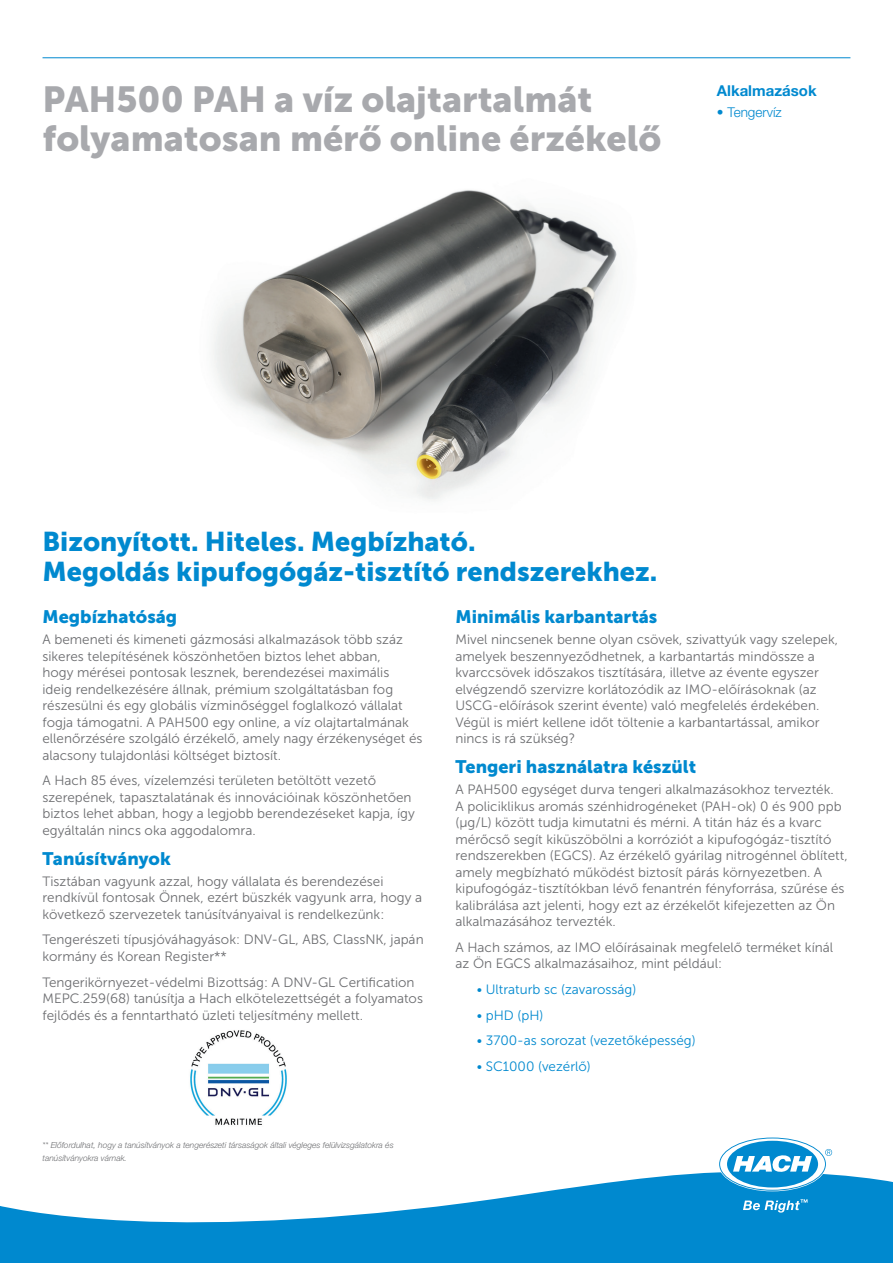
<style>
.page{position:relative;width:893px;height:1263px;background:#fff}
.page>*{position:absolute;margin:0;border:0;box-sizing:border-box;transform-origin:0 0}
.Head_1{font:36px/39px "Museo Sans 900";color:#a8a9ad}
.Head_2_USP{font:27px/30px "Museo Sans 900";color:#0089cf}
.Head_2{font:18px "Museo Sans 900";color:#0089cf}
.Head_3{font:700 15px "Helvetica Neue LTW1 G";color:#0089cf}
.Text_1_Gray{font:13.5px/16.5px "Museo Sans 300";color:#6c6d70}
.Text_1_Gray-2{font:13.5px "Museo Sans 300";color:#0089cf}
.Text_1_Color{font:300 13.5px "Helvetica Neue LTW1 G";color:#0089cf}
.Footnote{font:italic 300 8.4px/13.5px "Helvetica Neue LTW1 G";color:#6c6d70}
</style>
<div class="page">
<hr style="left:43px;top:57px;width:807px;height:1px;background:#0089cf">
<svg style="left:0;top:1172px;width:893px;height:91px;fill:#0089cf"></svg>
<svg style="left:720px;top:1138px;width:112px;height:52px"></svg>
<svg style="left:743px;top:1199px;width:64px;height:13px"></svg>
<img style="left:213px;top:190px;width:404px;height:311px">
<img style="left:190px;top:1030px;width:97px;height:95px">
<p class="Head_1" style="left:43px;top:80px;width:620px">PAH500 PAH a víz olajtartalmát folyamatosan mérő online érzékelő</p>
<p class="Head_3" style="left:717px;top:81px;width:101px">Alkalmazások</p>
<p class="Text_1_Color" style="left:717px;top:104px;width:66px">• Tengervíz</p>
<p class="Head_2_USP" style="left:43px;top:526px;width:616px">Bizonyított. Hiteles. Megbízható.<br>Megoldás kipufogógáz-tisztító rendszerekhez.</p>
<p class="Head_2" style="left:43px;top:607px;width:136px">Megbízhatóság</p>
<p class="Text_1_Gray" style="left:43px;top:631px;width:382px">A bemeneti és kimeneti gázmosási alkalmazások több száz sikeres telepítésének köszönhetően biztos lehet abban,<br>hogy mérései pontosak lesznek, berendezései maximális<br>ideig rendelkezésére állnak, prémium szolgáltatásban fog részesülni és egy globális vízminőséggel foglalkozó vállalat fogja támogatni. A PAH500 egy online, a víz olajtartalmának ellenőrzésére szolgáló érzékelő, amely nagy érzékenységet és alacsony tulajdonlási költséget biztosít.</p>
<p class="Text_1_Gray" style="left:43px;top:772px;width:374px">A Hach 85 éves, vízelemzési területen betöltött vezető szerepének, tapasztalatának és innovációinak köszönhetően biztos lehet abban, hogy a legjobb berendezéseket kapja, így egyáltalán nincs oka aggodalomra.</p>
<p class="Head_2" style="left:43px;top:848px;width:130px">Tanúsítványok</p>
<p class="Text_1_Gray" style="left:43px;top:873px;width:381px">Tisztában vagyunk azzal, hogy vállalata és berendezései rendkívül fontosak Önnek, ezért büszkék vagyunk arra, hogy a következő szervezetek tanúsítványaival is rendelkezünk:</p>
<p class="Text_1_Gray" style="left:43px;top:932px;width:383px">Tengerészeti típusjóváhagyások: DNV-GL, ABS, ClassNK, japán kormány és Korean Register**</p>
<p class="Text_1_Gray" style="left:43px;top:974px;width:382px">Tengerikörnyezet-védelmi Bizottság: A DNV-GL Certification<br>MEPC.259(68) tanúsítja a Hach elkötelezettségét a folyamatos fejlődés és a fenntartható üzleti teljesítmény mellett.</p>
<p class="Footnote" style="left:43px;top:1138px;width:353px">** Előfordulhat, hogy a tanúsítványok a tengerészeti társaságok általi végleges felülvizsgálatokra és tanúsítványokra várnak.</p>
<p class="Head_2" style="left:455px;top:607px;width:203px">Minimális karbantartás</p>
<p class="Text_1_Gray" style="left:455px;top:631px;width:384px">Mivel nincsenek benne olyan csövek, szivattyúk vagy szelepek, amelyek beszennyeződhetnek, a karbantartás mindössze a kvarccsövek időszakos tisztítására, illetve az évente egyszer elvégzendő szervizre korlátozódik az IMO-előírásoknak (az USCG-előírások szerint évente) való megfelelés érdekében.<br>Végül is miért kellene időt töltenie a karbantartással, amikor nincs is rá szükség?</p>
<p class="Head_2" style="left:455px;top:757px;width:242px">Tengeri használatra készült</p>
<p class="Text_1_Gray" style="left:455px;top:781px;width:394px">A PAH500 egységet durva tengeri alkalmazásokhoz tervezték.<br>A policiklikus aromás szénhidrogéneket (PAH-ok) 0 és 900 ppb (µg/L) között tudja kimutatni és mérni. A titán ház és a kvarc mérőcső segít kiküszöbölni a korróziót a kipufogógáz-tisztító rendszerekben (EGCS). Az érzékelő gyárilag nitrogénnel öblített, amely megbízható működést biztosít párás környezetben. A kipufogógáz-tisztítókban lévő fenantrén fényforrása, szűrése és kalibrálása azt jelenti, hogy ezt az érzékelőt kifejezetten az Ön alkalmazásához tervezték.</p>
<p class="Text_1_Gray" style="left:455px;top:939px;width:379px">A Hach számos, az IMO előírásainak megfelelő terméket kínál az Ön EGCS alkalmazásaihoz, mint például:</p>
<p class="Text_1_Gray-2" style="left:477px;top:982px;width:161px">• Ultraturb sc (zavarosság)</p>
<p class="Text_1_Gray-2" style="left:477px;top:1007px;width:68px">• pHD (pH)</p>
<p class="Text_1_Gray-2" style="left:477px;top:1033px;width:220px">• 3700-as sorozat (vezetőképesség)</p>
<p class="Text_1_Gray-2" style="left:477px;top:1059px;width:116px">• SC1000 (vezérlő)</p>
</div>
